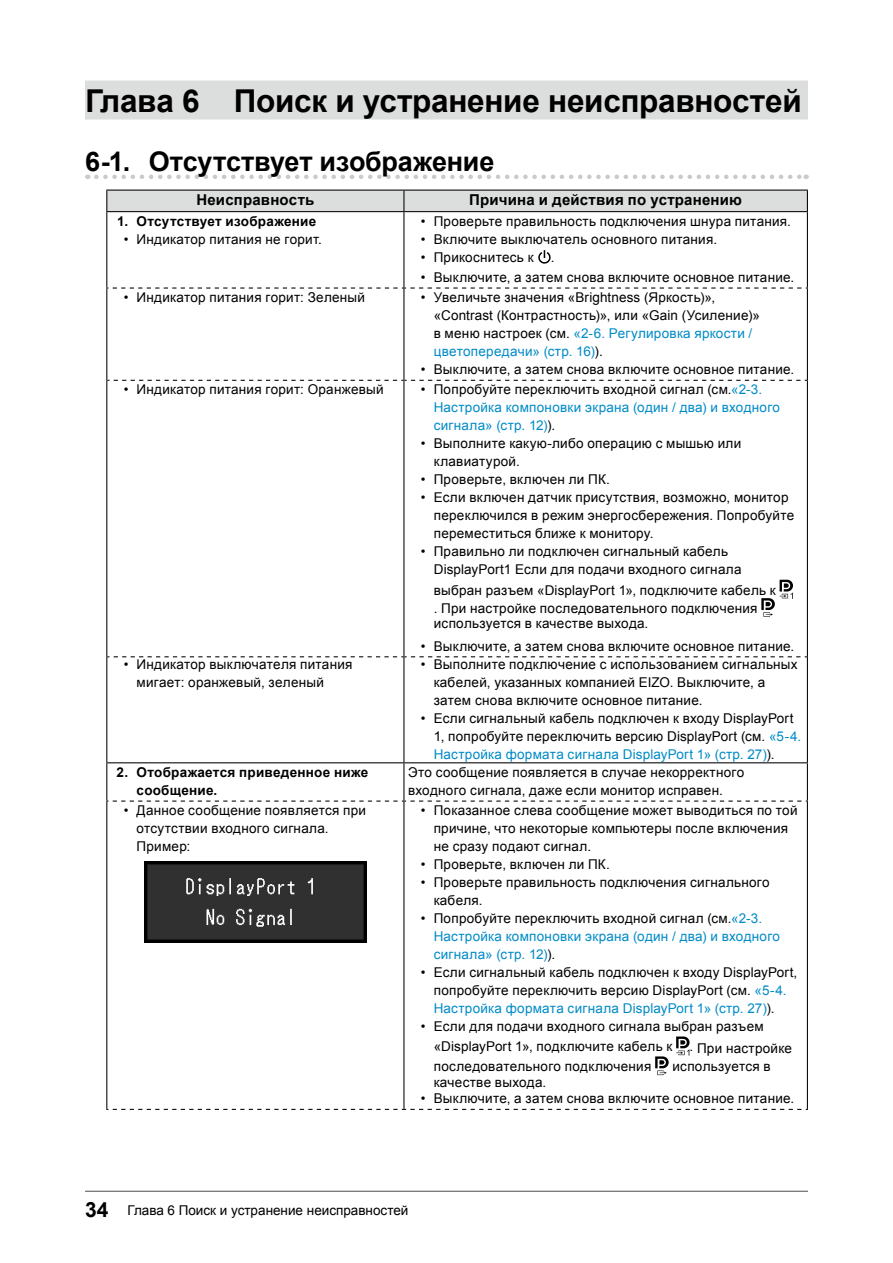
<style>
.page{position:relative;width:893px;height:1263px;background:#fff}
.page>*{position:absolute;margin:0;border:0;box-sizing:border-box;transform-origin:0 0}
.t1{font:700 31.5px "Arial";letter-spacing:-.01em;color:#000}
.t2{font:700 27px "Arial";letter-spacing:-.01em;color:#000}
.t3{font:700 15px "Arial";letter-spacing:.01em;color:#000}
.t4{font:13.5px/18px "Arial";letter-spacing:.02em;color:#000}
.t5{font:13.5px/18px "Arial";letter-spacing:.02em;color:#008bc7}
.t6{font:700 13.5px/18px "Arial";letter-spacing:.015em;color:#000}
.t7{font:13.5px "Arial";color:#000}
.s1{color:#008bc7}
.s2{color:#000}
.s3{font-weight:700;font-size:21px}
</style>
<div class="page">
<hr style="left:85px;top:1191px;width:723px;height:1px;background:#595757">
<div style="left:85px;top:81px;width:723px;height:39px;background:#dcdddd"></div>
<svg style="left:96px;top:175px;width:711px;height:4px"></svg>
<svg style="left:106px;top:287px;width:702px;height:2px"></svg>
<svg style="left:107px;top:380px;width:700px;height:1px"></svg>
<svg style="left:107px;top:656px;width:700px;height:1px"></svg>
<hr style="left:106px;top:762px;width:298px;height:1px;background:#000">
<hr style="left:404px;top:762px;width:404px;height:1px;background:#000">
<svg style="left:106px;top:1109px;width:702px;height:1px"></svg>
<svg style="left:106px;top:800px;width:702px;height:2px"></svg>
<div style="left:106px;top:190px;width:702px;height:21px;background:#dcdddd"></div>
<hr style="left:106px;top:211px;width:298px;height:1px;background:#000">
<hr style="left:404px;top:211px;width:404px;height:1px;background:#000">
<hr style="left:106px;top:212px;width:1px;height:75px;background:#000">
<hr style="left:403px;top:212px;width:1px;height:75px;background:#000">
<hr style="left:807px;top:212px;width:1px;height:75px;background:#000">
<hr style="left:106px;top:289px;width:1px;height:91px;background:#000">
<hr style="left:403px;top:289px;width:1px;height:91px;background:#000">
<hr style="left:807px;top:289px;width:1px;height:91px;background:#000">
<hr style="left:106px;top:380px;width:1px;height:277px;background:#000">
<hr style="left:403px;top:380px;width:1px;height:277px;background:#000">
<hr style="left:807px;top:380px;width:1px;height:277px;background:#000">
<hr style="left:106px;top:657px;width:1px;height:105px;background:#000">
<hr style="left:403px;top:657px;width:1px;height:105px;background:#000">
<hr style="left:807px;top:657px;width:1px;height:105px;background:#000">
<hr style="left:106px;top:763px;width:1px;height:37px;background:#000">
<hr style="left:403px;top:763px;width:1px;height:37px;background:#000">
<hr style="left:807px;top:763px;width:1px;height:37px;background:#000">
<hr style="left:106px;top:802px;width:1px;height:307px;background:#000">
<hr style="left:403px;top:802px;width:1px;height:307px;background:#000">
<hr style="left:807px;top:802px;width:1px;height:307px;background:#000">
<svg style="left:538px;top:250px;width:13px;height:14px"></svg>
<svg style="left:761px;top:580px;width:32px;height:37px"></svg>
<img style="left:144px;top:862px;width:223px;height:81px">
<svg style="left:676px;top:1036px;width:14px;height:19px"></svg>
<svg style="left:655px;top:1056px;width:14px;height:19px"></svg>
<h1 class="t1" style="left:85px;top:80px;width:718px">Глава 6 Поиск и устранение неисправностей</h1>
<h2 class="t2" style="left:85px;top:143px;width:411px">6-1. Отсутствует изображение</h2>
<p class="t3" style="left:196px;top:190px;width:119px">Неисправность</p>
<p class="t3" style="left:469px;top:190px;width:274px">Причина и действия по устранению</p>
<p class="t6" style="left:117px;top:212px;width:201px">1. Отсутствует изображение</p>
<p class="t4" style="left:124px;top:230px;width:200px">• Индикатор питания не горит.</p>
<p class="t4" style="left:421px;top:212px;width:371px">• Проверьте правильность подключения шнура питания.</p>
<p class="t4" style="left:421px;top:230px;width:298px">• Включите выключатель основного питания.</p>
<p class="t4" style="left:421px;top:248px;width:114px">• Прикоснитесь к</p>
<p class="t4" style="left:551px;top:248px;width:5px">.</p>
<p class="t4" style="left:421px;top:268px;width:375px">• Выключите, а затем снова включите основное питание.</p>
<p class="t4" style="left:124px;top:288px;width:243px">• Индикатор питания горит: Зеленый</p>
<p class="t4" style="left:434px;top:288px;width:328px;text-indent:-13px">• Увеличьте значения «Brightness (Яркость)», «Contrast (Контрастность)», или «Gain (Усиление)» в меню настроек (см. <span class="s1">«2-6. Регулировка яркости / цветопередачи» (стр. 16)</span>).</p>
<p class="t4" style="left:421px;top:360px;width:375px">• Выключите, а затем снова включите основное питание.</p>
<p class="t4" style="left:124px;top:381px;width:261px">• Индикатор питания горит: Оранжевый</p>
<p class="t5" style="left:434px;top:381px;width:348px;text-indent:-13px"><span class="s2">• Попробуйте переключить входной сигнал (см.</span>«2-3.<br>Настройка компоновки экрана (один / два) и входного сигнала» (стр. 12)<span class="s2">).</span></p>
<p class="t4" style="left:434px;top:435px;width:309px;text-indent:-13px">• Выполните какую-либо операцию с мышью или клавиатурой.</p>
<p class="t4" style="left:421px;top:471px;width:190px">• Проверьте, включен ли ПК.</p>
<p class="t4" style="left:434px;top:489px;width:362px;text-indent:-13px">• Если включен датчик присутствия, возможно, монитор переключился в режим энергосбережения. Попробуйте переместиться ближе к монитору.</p>
<p class="t4" style="left:434px;top:543px;width:309px;text-indent:-13px">• Правильно ли подключен сигнальный кабель<br>DisplayPort1 Если для подачи входного сигнала</p>
<p class="t4" style="left:434px;top:581px;width:344px">выбран разъем «DisplayPort 1», подключите кабель к . При настройке последовательного подключения</p>
<p class="t4" style="left:434px;top:615px;width:216px">используется в качестве выхода.</p>
<p class="t4" style="left:421px;top:637px;width:375px">• Выключите, а затем снова включите основное питание.</p>
<p class="t4" style="left:137px;top:655px;width:217px;text-indent:-13px">• Индикатор выключателя питания мигает: оранжевый, зеленый</p>
<p class="t4" style="left:434px;top:655px;width:365px;text-indent:-13px">• Выполните подключение с использованием сигнальных кабелей, указанных компанией EIZO. Выключите, а затем снова включите основное питание.</p>
<p class="t4" style="left:434px;top:709px;width:369px;text-indent:-13px">• Если сигнальный кабель подключен к входу DisplayPort<br>1, попробуйте переключить версию DisplayPort (см. <span class="s1">«5-4.<br>Настройка формата сигнала DisplayPort 1» (стр. 27)</span>).</p>
<p class="t6" style="left:137px;top:763px;width:233px;text-indent:-20px">2. Отображается приведенное ниже сообщение.</p>
<p class="t4" style="left:408px;top:763px;width:338px">Это сообщение появляется в случае некорректного входного сигнала, даже если монитор исправен.</p>
<p class="t4" style="left:137px;top:801px;width:231px;text-indent:-13px">• Данное сообщение появляется при отсутствии входного сигнала.<br>Пример:</p>
<p class="t4" style="left:434px;top:801px;width:365px;text-indent:-13px">• Показанное слева сообщение может выводиться по той причине, что некоторые компьютеры после включения не сразу подают сигнал.</p>
<p class="t4" style="left:421px;top:855px;width:190px">• Проверьте, включен ли ПК.</p>
<p class="t4" style="left:434px;top:873px;width:337px;text-indent:-13px">• Проверьте правильность подключения сигнального кабеля.</p>
<p class="t5" style="left:434px;top:909px;width:348px;text-indent:-13px"><span class="s2">• Попробуйте переключить входной сигнал (см.</span>«2-3.<br>Настройка компоновки экрана (один / два) и входного сигнала» (стр. 12)<span class="s2">).</span></p>
<p class="t4" style="left:434px;top:963px;width:365px;text-indent:-13px">• Если сигнальный кабель подключен к входу DisplayPort, попробуйте переключить версию DisplayPort (см. <span class="s1">«5-4.<br>Настройка формата сигнала DisplayPort 1» (стр. 27)</span>).</p>
<p class="t4" style="left:434px;top:1016px;width:331px;line-height:20.2px;text-indent:-13px">• Если для подачи входного сигнала выбран разъем «DisplayPort 1», подключите кабель к</p>
<p class="t4" style="left:690px;top:1039px;width:104px">. При настройке</p>
<p class="t4" style="left:434px;top:1057px;width:219px">последовательного подключения</p>
<p class="t4" style="left:672px;top:1057px;width:100px">используется в</p>
<p class="t4" style="left:434px;top:1073px;width:114px">качестве выхода.</p>
<p class="t4" style="left:421px;top:1089px;width:375px">• Выключите, а затем снова включите основное питание.</p>
<p class="t7" style="left:85px;top:1201px;width:325px"><span class="s3">34</span> Глава 6 Поиск и устранение неисправностей</p>
</div>
